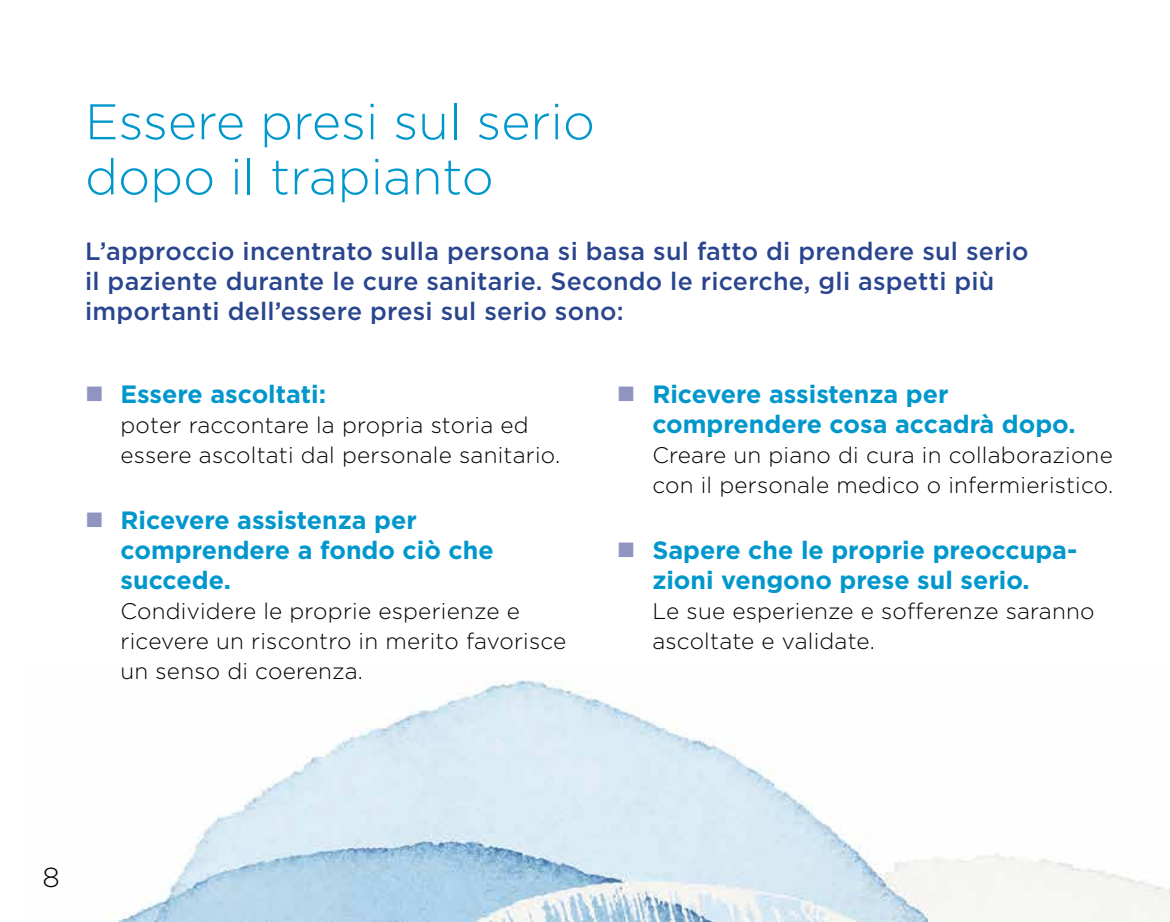
<style>
.page{position:relative;width:1170px;height:922px;background:#fff}
.page>*{position:absolute;margin:0;border:0;box-sizing:border-box;transform-origin:0 0}
.t1{font:300 50px/55px "Gotham";color:#0097cc}
.t2{font:300 27.5px "Gotham";color:#000}
.t3{font:700 25px/30px "Gotham";color:#0097cc}
.t4{font:500 25px/30px "Gotham";letter-spacing:.01em;color:#29458e}
.t5{font:300 22.5px/30px "Gotham";letter-spacing:.01em;color:#000}
</style>
<div class="page">
<img style="left:108px;top:680px;width:1061px;height:241px">
<h1 class="t1" style="left:85px;top:93px;width:511px">Essere presi sul serio dopo il trapianto</h1>
<p class="t4" style="left:85px;top:235px;width:944px">L’approccio incentrato sulla persona si basa sul fatto di prendere sul serio il paziente durante le cure sanitarie. Secondo le ricerche, gli aspetti più importanti dell’essere presi sul serio sono:</p>
<p class="t3" style="left:120px;top:379px;width:207px">Essere ascoltati:</p>
<p class="t5" style="left:120px;top:409px;width:441px">poter raccontare la propria storia ed essere ascoltati dal personale sanitario.</p>
<p class="t3" style="left:120px;top:504px;width:375px">Ricevere assistenza per comprendere a fondo ciò che succede.</p>
<p class="t5" style="left:120px;top:595px;width:447px">Condividere le proprie esperienze e ricevere un riscontro in merito favorisce un senso di coerenza.</p>
<p class="t3" style="left:652px;top:379px;width:424px">Ricevere assistenza per comprendere cosa accadrà dopo.</p>
<p class="t5" style="left:652px;top:439px;width:462px">Creare un piano di cura in collaborazione con il personale medico o infermieristico.</p>
<p class="t3" style="left:652px;top:534px;width:426px">Sapere che le proprie preoccupa&shy;zioni vengono prese sul serio.</p>
<p class="t5" style="left:652px;top:595px;width:443px">Le sue esperienze e sofferenze saranno ascoltate e validate.</p>
<p class="t2" style="left:43px;top:859px;width:19px">8</p>
</div>
